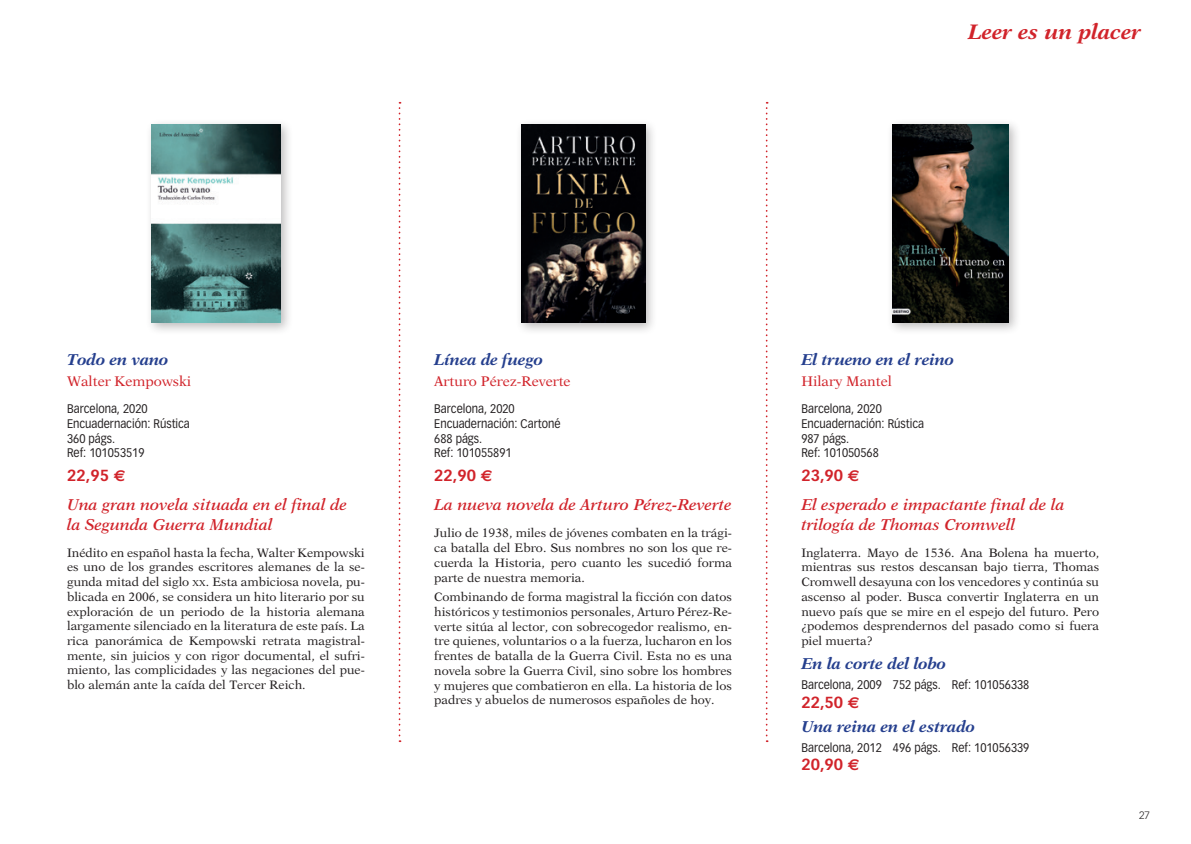
<style>
.page{position:relative;width:1191px;height:844px;background:#fff}
.page>*{position:absolute;margin:0;border:0;box-sizing:border-box;transform-origin:0 0}
.t1{font:italic 700 21px "New Aster";color:#d1232a}
.t2{font:italic 600 15.75px/19.2px "New Aster";color:#d1232a}
.t3{font:italic 700 15.75px "New Aster";letter-spacing:-.01em;color:#253f8e}
.t4{font:700 15.75px "Vectora LH";color:#d1232a}
.t5{font:14px "New Aster";color:#d1232a}
.t6{font:12.25px/14.7px "New Aster";color:#231f20;text-align:justify}
.t7{font:12.25px/14.7px "Vectora LH";color:#231f20;scale:.9 1}
.t8{font:300 10.5px "Vectora LH";color:#231f20}
.s1{font-family:"Euro Sans"}
.s2{font-size:8.58px}
</style>
<div class="page">
<svg style="left:399px;top:102px;width:1px;height:639px"></svg>
<svg style="left:765px;top:102px;width:2px;height:639px"></svg>
<div style="left:146px;top:118px;width:147px;height:218px;background:#231f20;opacity:.3"></div>
<img style="left:151px;top:124px;width:129px;height:198px">
<div style="left:515px;top:118px;width:143px;height:218px;background:#231f20;opacity:.3"></div>
<img style="left:521px;top:124px;width:124px;height:198px">
<div style="left:886px;top:118px;width:135px;height:218px;background:#231f20;opacity:.3"></div>
<img style="left:892px;top:124px;width:116px;height:198px">
<h1 class="t1" style="left:968px;top:19px;width:175px">Leer es un placer</h1>
<p class="t3" style="left:67px;top:350px;width:103px">Todo en vano</p>
<p class="t5" style="left:67px;top:373px;width:126px">Walter Kempowski</p>
<p class="t7" style="left:67px;top:401px;width:138px">Barcelona, 2020<br>Encuadernación: Rústica<br>360 págs.<br>Ref: 101053519</p>
<p class="t4" style="left:67px;top:466px;width:60px">22,95 <span class="s1">€</span></p>
<p class="t2" style="left:67px;top:495px;width:281px">Una gran novela situada en el final de la Segunda Guerra Mundial</p>
<p class="t6" style="left:67px;top:545px;width:299px">Inédito en español hasta la fecha, Walter Kempowski es uno de los grandes escritores alemanes de la se&shy;gunda mitad del siglo <span class="s2">xx</span>. Esta ambiciosa novela, pu&shy;blicada en 2006, se considera un hito literario por su exploración de un periodo de la historia alemana largamente silenciado en la literatura de este país. La rica panorámica de Kempowski retrata magistral&shy;mente, sin juicios y con rigor documental, el sufri&shy;miento, las complicidades y las negaciones del pue&shy;blo alemán ante la caída del Tercer Reich.</p>
<p class="t3" style="left:434px;top:350px;width:110px">Línea de fuego</p>
<p class="t5" style="left:434px;top:373px;width:138px">Arturo Pérez-Reverte</p>
<p class="t7" style="left:434px;top:401px;width:142px">Barcelona, 2020<br>Encuadernación: Cartoné<br>688 págs.<br>Ref: 101055891</p>
<p class="t4" style="left:434px;top:466px;width:60px">22,90 <span class="s1">€</span></p>
<p class="t2" style="left:434px;top:495px;width:299px">La nueva novela de Arturo Pérez-Reverte</p>
<p class="t6" style="left:434px;top:525px;width:299px">Julio de 1938, miles de jóvenes combaten en la trági&shy;ca batalla del Ebro. Sus nombres no son los que re&shy;cuerda la Historia, pero cuanto les sucedió forma parte de nuestra memoria.</p>
<p class="t6" style="left:434px;top:589px;width:299px">Combinando de forma magistral la ficción con datos históricos y testimonios personales, Arturo Pérez-Re&shy;verte sitúa al lector, con sobrecogedor realismo, en&shy;tre quienes, voluntarios o a la fuerza, lucharon en los frentes de batalla de la Guerra Civil. Esta no es una novela sobre la Guerra Civil, sino sobre los hombres y mujeres que combatieron en ella. La historia de los padres y abuelos de numerosos españoles de hoy.</p>
<p class="t3" style="left:801px;top:350px;width:154px">El trueno en el reino</p>
<p class="t5" style="left:801px;top:373px;width:92px">Hilary Mantel</p>
<p class="t7" style="left:801px;top:401px;width:138px">Barcelona, 2020<br>Encuadernación: Rústica<br>987 págs.<br>Ref: 101050568</p>
<p class="t4" style="left:801px;top:466px;width:60px">23,90 <span class="s1">€</span></p>
<p class="t2" style="left:801px;top:495px;width:265px">El esperado e impactante final de la trilogía de Thomas Cromwell</p>
<p class="t6" style="left:801px;top:545px;width:299px">Inglaterra. Mayo de 1536. Ana Bolena ha muerto, mientras sus restos descansan bajo tierra, Thomas Cromwell desayuna con los vencedores y continúa su ascenso al poder. Busca convertir Inglaterra en un nuevo país que se mire en el espejo del futuro. Pero ¿podemos desprendernos del pasado como si fuera piel muerta?</p>
<p class="t3" style="left:801px;top:653px;width:146px">En la corte del lobo</p>
<p class="t7" style="left:801px;top:677px;width:255px">Barcelona, 2009 752 págs. Ref: 101056338</p>
<p class="t4" style="left:801px;top:692px;width:60px">22,50 <span class="s1">€</span></p>
<p class="t3" style="left:801px;top:716px;width:175px">Una reina en el estrado</p>
<p class="t7" style="left:801px;top:739px;width:255px">Barcelona, 2012 496 págs. Ref: 101056339</p>
<p class="t4" style="left:801px;top:755px;width:60px">20,90 <span class="s1">€</span></p>
<p class="t8" style="left:1139px;top:809px;width:12px">27</p>
</div>
